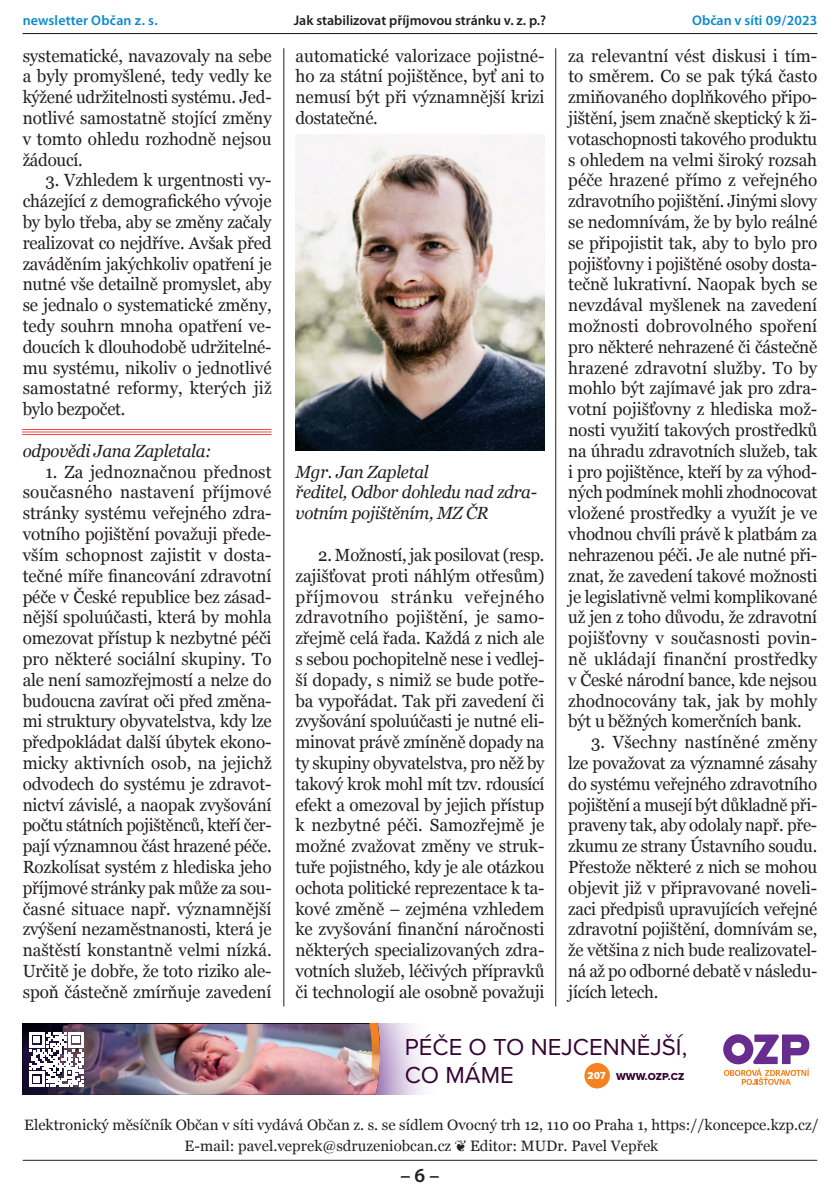
<style>
.page{position:relative;width:840px;height:1191px;background:#fff}
.page>*{position:absolute;margin:0;border:0;box-sizing:border-box;transform-origin:0 0}
.t1{font:24px/28.8px "Proxima Nova";color:#360435}
.t2{font:600 20px "Myriad Pro";color:#231f20}
.t3{font:17.6px/20.8px "Georgia";letter-spacing:-.01em;color:#231f20;text-align:justify}
.t4{font:17.6px/20.8px "Georgia";letter-spacing:-.01em;color:#231f20;text-align:justify;scale:.96 1}
.t5{font:italic 17.6px/20.8px "Georgia";letter-spacing:-.015em;color:#231f20;scale:.96 1}
.t6{font:15px/20.8px "Georgia";color:#231f20;text-align:center}
.t7{font:600 14px "Myriad Pro";color:#231f20}
.t8{font:600 14px "Myriad Pro";letter-spacing:.01em;color:#098acd}
.t9{font:10.6px "Proxima Nova Extrabld";color:#360435}
.s1{font-family:"Bilo";font-weight:800;color:#fff}
</style>
<div class="page">
<hr style="left:23px;top:1159px;width:793px;height:1px;background:#231f20">
<hr style="left:23px;top:33px;width:793px;height:1px;background:#231f20">
<hr style="left:283px;top:48px;width:1px;height:958px;background:#231f20">
<hr style="left:555px;top:48px;width:1px;height:958px;background:#231f20">
<img style="left:295px;top:134px;width:249px;height:316px">
<hr style="left:22px;top:429px;width:249px;height:1px;background:#ef474d">
<hr style="left:22px;top:431px;width:249px;height:1px;background:#ef474d">
<hr style="left:22px;top:434px;width:249px;height:1px;background:#ef474d">
<div style="left:22px;top:1023px;width:414px;height:71px;background:linear-gradient(to bottom,#fdfdfd,#f7f3f9)"></div>
<svg style="left:723px;top:1034px;width:86px;height:51px"></svg>
<div style="left:584px;top:1063px;width:25px;height:25px;background:#f58220;border-radius:50%"></div>
<img style="left:22px;top:1023px;width:392px;height:71px">
<p class="t8" style="left:23px;top:12px;width:136px">newsletter Občan z. s.</p>
<p class="t7" style="left:293px;top:12px;width:254px">Jak stabilizovat příjmovou stránku v. z. p.?</p>
<p class="t8" style="left:691px;top:12px;width:126px">Občan v síti 09/2023</p>
<p class="t3" style="left:23px;top:45px;width:250px">systematické, navazovaly na sebe a byly promyšlené, tedy vedly ke kýžené udržitelnosti systému. Jed&shy;notlivé samostatně stojící změny v tomto ohledu rozhodně nejsou žádoucí.</p>
<p class="t3" style="left:23px;top:170px;width:250px;text-indent:23px">3. Vzhledem k urgentnosti vy&shy;cházející z demografického vývoje by bylo třeba, aby se změny začaly realizovat co nejdříve. Avšak před zaváděním jakýchkoliv opatření je nutné vše detailně promyslet, aby se jednalo o systematické změny, tedy souhrn mnoha opatření ve&shy;doucích k dlouhodobě udržitelné&shy;mu systému, nikoliv o jednotlivé samostatné reformy, kterých již bylo bezpočet.</p>
<p class="t5" style="left:23px;top:440px;width:198px">odpovědi Jana Zapletala:</p>
<p class="t3" style="left:23px;top:461px;width:250px;text-indent:23px">1. Za jednoznačnou přednost současného nastavení příjmové stránky systému veřejného zdra&shy;votního pojištění považuji přede&shy;vším schopnost zajistit v dosta&shy;tečné míře financování zdravotní péče v České republice bez zásad&shy;nější spoluúčasti, která by mohla omezovat přístup k nezbytné péči pro některé sociální skupiny. To ale není samozřejmostí a nelze do budoucna zavírat oči před změna&shy;mi struktury obyvatelstva, kdy lze předpokládat další úbytek ekono&shy;micky aktivních osob, na jejichž odvodech do systému je zdravot&shy;nictví závislé, a naopak zvyšování počtu státních pojištěnců, kteří čer&shy;pají významnou část hrazené péče.<br>Rozkolísat systém z hlediska jeho příjmové stránky pak může za sou&shy;časné situace např. významnější zvýšení nezaměstnanosti, která je naštěstí konstantně velmi nízká.<br>Určitě je dobře, že toto riziko ale&shy;spoň částečně zmírňuje zavedení</p>
<p class="t3" style="left:568px;top:45px;width:250px">za relevantní vést diskusi i tím&shy;to směrem. Co se pak týká často zmiňovaného doplňkového připo&shy;jištění, jsem značně skeptický k ži&shy;votaschopnosti takového produktu s ohledem na velmi široký rozsah péče hrazené přímo z veřejného zdravotního pojištění. Jinými slovy se nedomnívám, že by bylo reálné se připojistit tak, aby to bylo pro pojišťovny i pojištěné osoby dosta&shy;tečně lukrativní. Naopak bych se nevzdával myšlenek na zavedení možnosti dobrovolného spoření pro některé nehrazené či částečně hrazené zdravotní služby. To by mohlo být zajímavé jak pro zdra&shy;votní pojišťovny z hlediska mož&shy;nosti využití takových prostředků na úhradu zdravotních služeb, tak i pro pojištěnce, kteří by za výhod&shy;ných podmínek mohli zhodnocovat vložené prostředky a využít je ve vhodnou chvíli právě k platbám za nehrazenou péči. Je ale nutné při&shy;znat, že zavedení takové možnosti je legislativně velmi komplikované už jen z toho důvodu, že zdravotní pojišťovny v současnosti povin&shy;ně ukládají finanční prostředky v České národní bance, kde nejsou zhodnocovány tak, jak by mohly být u běžných komerčních bank.</p>
<p class="t3" style="left:568px;top:731px;width:250px;text-indent:23px">3. Všechny nastíněné změny lze považovat za významné zásahy do systému veřejného zdravotního pojištění a musejí být důkladně při&shy;praveny tak, aby odolaly např. pře&shy;zkumu ze strany Ústavního soudu.<br>Přestože některé z nich se mohou objevit již v připravované noveli&shy;zaci předpisů upravujících veřejné zdravotní pojištění, domnívám se, že většina z nich bude realizovatel&shy;ná až po odborné debatě v následu&shy;jících letech.</p>
<p class="t3" style="left:295px;top:45px;width:250px">automatické valorizace pojistné&shy;ho za státní pojištěnce, byť ani to nemusí být při významnější krizi dostatečné.</p>
<p class="t5" style="left:295px;top:461px;width:253px">Mgr. Jan Zapletal<br>ředitel, Odbor dohledu nad zdra&shy;votním pojištěním, MZ ČR</p>
<p class="t4" style="left:295px;top:544px;width:261px;text-indent:23px">2. Možností, jak posilovat (resp. zajišťovat proti náhlým otřesům) příjmovou stránku veřejného zdravotního pojištění, je samo&shy;zřejmě celá řada. Každá z nich ale s sebou pochopitelně nese i vedlej&shy;ší dopady, s nimiž se bude potře&shy;ba vypořádat. Tak při zavedení či zvyšování spoluúčasti je nutné eli&shy;minovat právě zmíněně dopady na ty skupiny obyvatelstva, pro něž by takový krok mohl mít tzv. rdousící efekt a omezoval by jejich přístup k nezbytné péči. Samozřejmě je možné zvažovat změny ve struk&shy;tuře pojistného, kdy je ale otázkou ochota politické reprezentace k ta&shy;kové změně – zejména vzhledem ke zvyšování finanční náročnosti některých specializovaných zdra&shy;votních služeb, léčivých přípravků či technologií ale osobně považuji</p>
<h1 class="t1" style="left:404px;top:1031px;width:284px">PÉČE O TO NEJCENNĚJŠÍ,<br>CO MÁME</h1>
<p class="t6" style="left:24px;top:1114px;width:795px">Elektronický měsíčník Občan v síti vydává Občan z. s. se sídlem Ovocný trh 12, 110 00 Praha 1, https://koncepce.kzp.cz/<br>E-mail: pavel.veprek@sdruzeniobcan.cz ❦ Editor: MUDr. Pavel Vepřek</p>
<p class="t9" style="left:587px;top:1069px;width:98px"><span class="s1">207</span> WWW.OZP.CZ</p>
<p class="t2" style="left:400px;top:1162px;width:40px">– 6 –</p>
</div>
